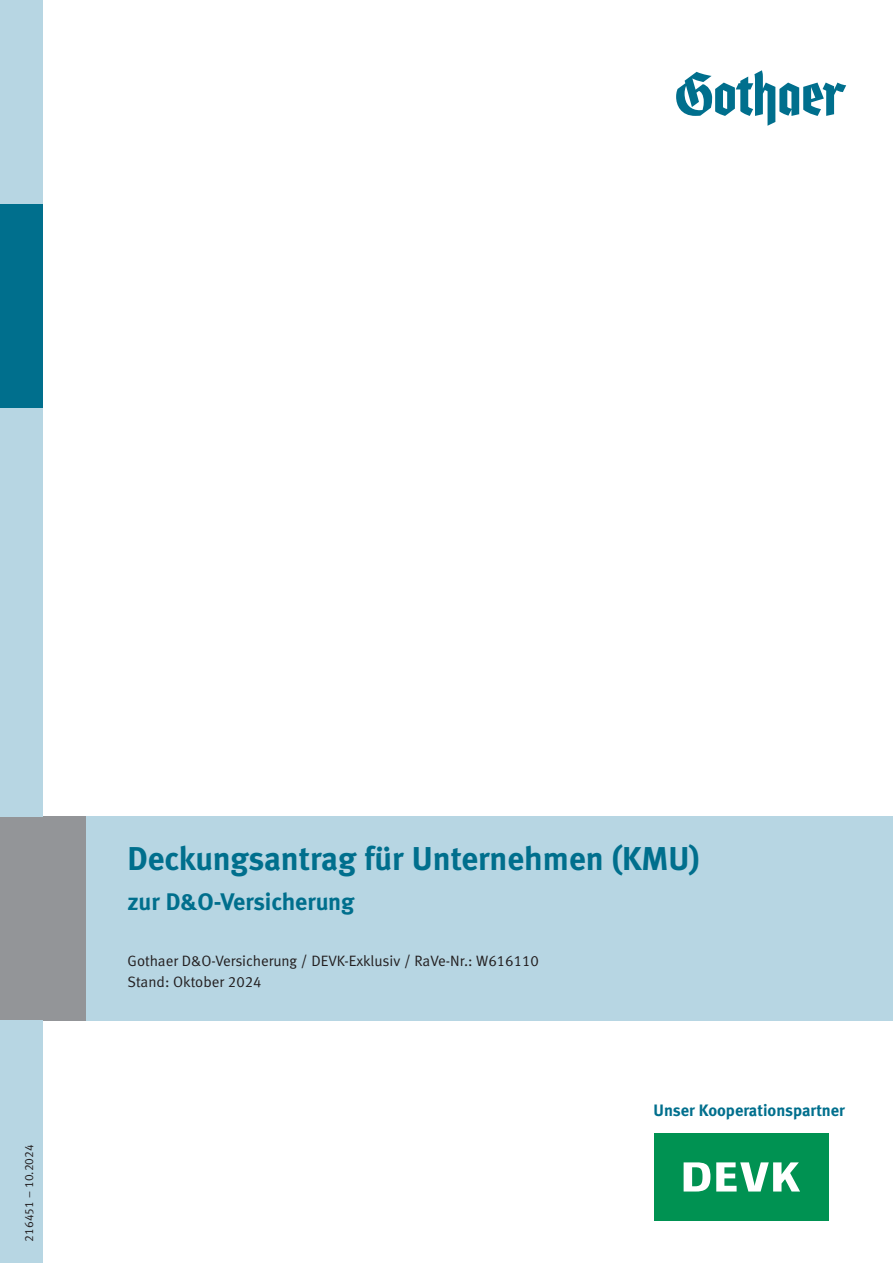
<style>
.page{position:relative;width:893px;height:1263px;background:#fff}
.page>*{position:absolute;margin:0;border:0;box-sizing:border-box;transform-origin:0 0}
.t1{font:33px "Meta Bold LF";color:#006f8d}
.t2{font:24px "Meta Bold LF";letter-spacing:-.005em;color:#006f8d}
.t3{font:16.5px "Meta Bold LF";color:#006f8d}
.t4{font:15px "Meta Normal LF";color:#231f20}
.t5{font:12px "Meta Normal LF";color:#231f20}
</style>
<div class="page">
<div style="left:85px;top:816px;width:808px;height:204px;background:#b7d6e3"></div>
<div style="left:0;top:816px;width:85px;height:204px;background:#939598"></div>
<div style="left:0;top:1020px;width:43px;height:243px;background:#b7d6e3"></div>
<div style="left:0;top:0;width:43px;height:204px;background:#b7d6e3"></div>
<div style="left:0;top:204px;width:43px;height:204px;background:#006f8d"></div>
<div style="left:0;top:408px;width:43px;height:408px;background:#b7d6e3"></div>
<div style="left:654px;top:1133px;width:175px;height:87px;background:#009252"></div>
<svg style="left:684px;top:1162px;width:26px;height:29px"></svg>
<svg style="left:716px;top:1162px;width:84px;height:29px"></svg>
<svg style="left:676px;top:70px;width:170px;height:56px"></svg>
<p class="t5" style="left:24px;top:1241px;width:99px;rotate:-90deg">216451 – 10.2024</p>
<p class="t1" style="left:128px;top:846px;width:574px">Deckungsantrag für Unternehmen (KMU)</p>
<p class="t2" style="left:128px;top:892px;width:228px">zur D&amp;O-Versicherung</p>
<p class="t4" style="left:128px;top:955px;width:413px">Gothaer D&amp;O-Versicherung / DEVK-Exklusiv / RaVe-Nr.: W616110</p>
<p class="t4" style="left:128px;top:976px;width:135px">Stand: Oktober 2024</p>
<p class="t3" style="left:654px;top:1104px;width:193px">Unser Kooperationspartner</p>
</div>
